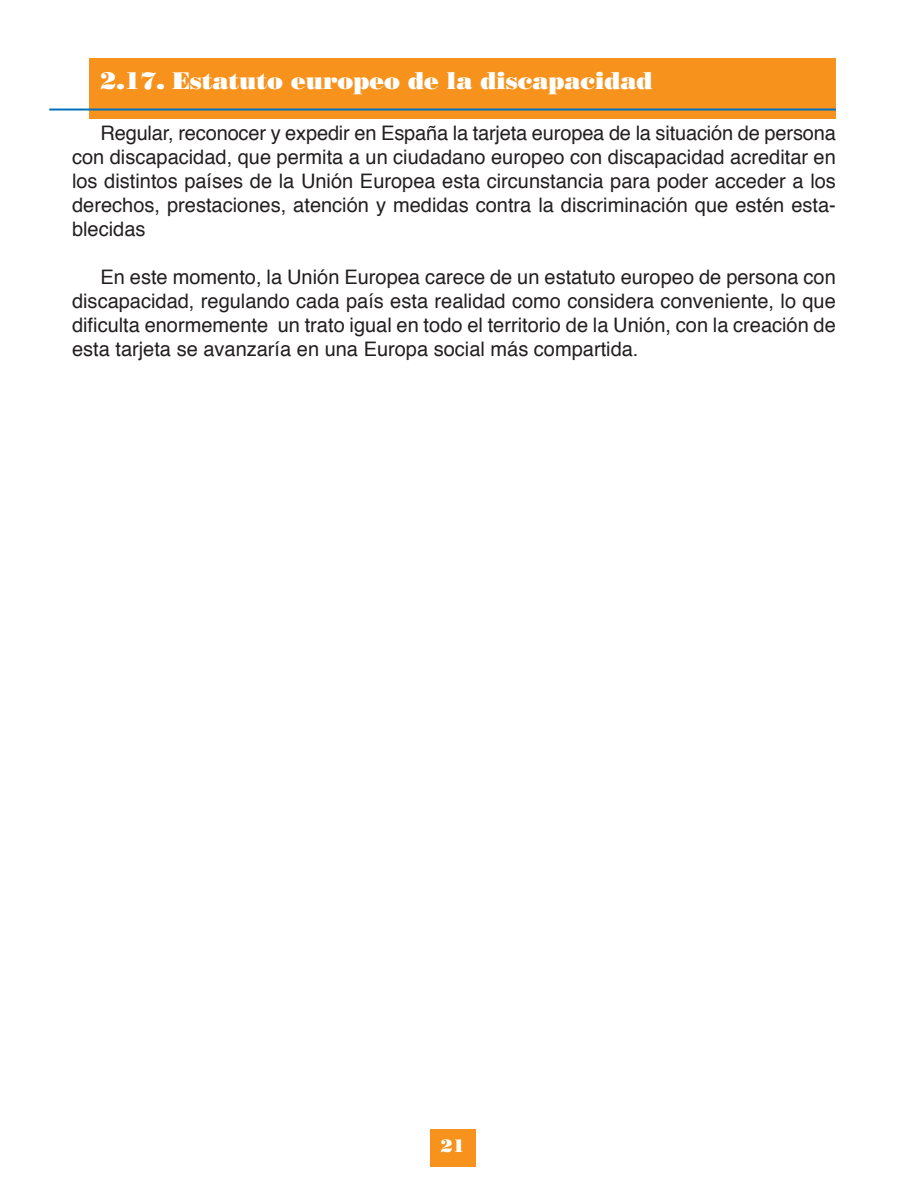
<style>
.page{position:relative;width:908px;height:1191px;background:#fff}
.page>*{position:absolute;margin:0;border:0;box-sizing:border-box;transform-origin:0 0}
.t1{font:24px "Bodoni Std Poster";color:#fff}
.t2{font:20px/24px "Helvetica";color:#231f20;text-align:justify}
.t3{font:18px "Bodoni Std Poster";color:#fff}
</style>
<div class="page">
<div style="left:89px;top:58px;width:746px;height:61px;background:#f7931d"></div>
<div style="left:430px;top:1129px;width:46px;height:37px;background:#f7931d"></div>
<hr style="left:49px;top:108px;width:786px;height:2px;background:#0072bc">
<p class="t1" style="left:100px;top:66px;width:553px">2.17. Estatuto europeo de la discapacidad</p>
<p class="t2" style="left:72px;top:122px;width:765px;text-indent:28px">Regular, reconocer y expedir en España la tarjeta europea de la situación de persona con discapacidad, que permita a un ciudadano europeo con discapacidad acreditar en los distintos países de la Unión Europea esta circunstancia para poder acceder a los derechos, prestaciones, atención y medidas contra la discriminación que estén esta&shy;blecidas</p>
<p class="t2" style="left:72px;top:266px;width:765px;text-indent:28px">En este momento, la Unión Europea carece de un estatuto europeo de persona con discapacidad, regulando cada país esta realidad como considera conveniente, lo que dificulta enormemente un trato igual en todo el territorio de la Unión, con la creación de esta tarjeta se avanzaría en una Europa social más compartida.</p>
<p class="t3" style="left:440px;top:1135px;width:26px">21</p>
</div>
